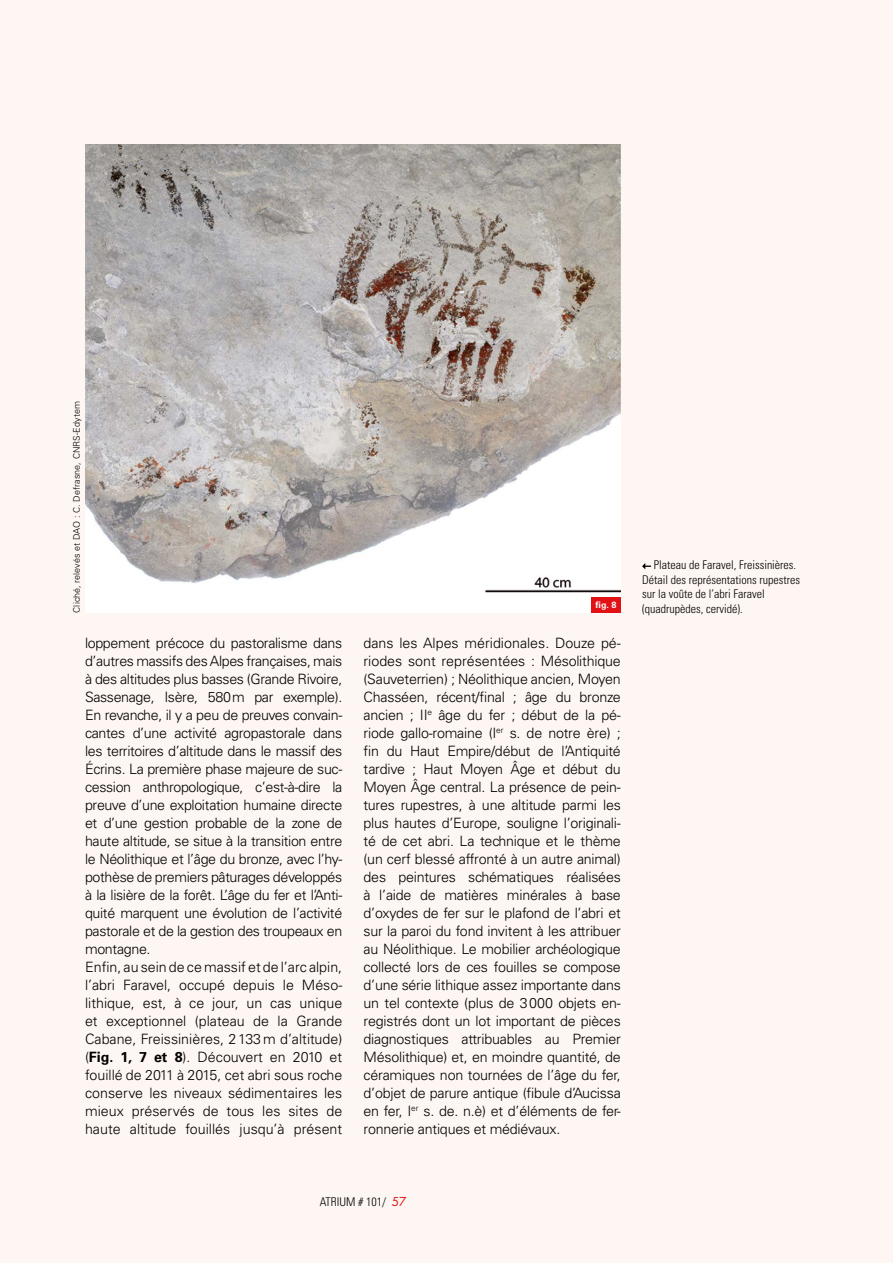
<style>
.page{position:relative;width:893px;height:1263px;background:#fef6f2}
.page>*{position:absolute;margin:0;border:0;box-sizing:border-box;transform-origin:0 0}
.t1{font:300 14.25px/18px "Univers";letter-spacing:-.025em;color:#000}
.t2{font:300 condensed 12px/14.4px "Univers";color:#000}
.t3{font:300 9px "Univers";letter-spacing:.01em;color:#000}
.t4{font:700 9px "Univers";color:#fff}
.s1{font-weight:700}
.s2{font-family:"Futura";font-weight:400;font-stretch:normal;color:#e11116}
</style>
<div class="page">
<div style="left:85px;top:145px;width:536px;height:468px;background:#fff"></div>
<img style="left:85px;top:145px;width:536px;height:448px">
<div style="left:591px;top:597px;width:30px;height:16px;background:#e11116"></div>
<svg style="left:642px;top:563px;width:9px;height:6px"></svg>
<p class="t3" style="left:71px;top:613px;width:213px;rotate:-90deg">Cliché, relevés et DAO : C. Defrasne, CNRS-Edytem</p>
<p class="t4" style="left:595px;top:600px;width:23px">fig. 8</p>
<p class="t1" style="left:85px;top:634px;width:259px">loppement précoce du pastoralisme dans d’autres massifs des Alpes françaises, mais à des altitudes plus basses (Grande Rivoire, Sassenage, Isère, 580m par exemple).<br>En revanche, il y a peu de preuves convain&shy;cantes d’une activité agropastorale dans les territoires d’altitude dans le massif des Écrins. La première phase majeure de suc&shy;cession anthropologique, c’est-à-dire la preuve d’une exploitation humaine directe et d’une gestion probable de la zone de haute altitude, se situe à la transition entre le Néolithique et l’âge du bronze, avec l’hy&shy;pothèse de premiers pâturages développés à la lisière de la forêt. L’âge du fer et l’Anti&shy;quité marquent une évolution de l’activité pastorale et de la gestion des troupeaux en montagne.<br>Enfin, au sein de ce massif et de l’arc alpin, l’abri Faravel, occupé depuis le Méso&shy;lithique, est, à ce jour, un cas unique et exceptionnel (plateau de la Grande Cabane, Freissinières, 2133m d’altitude) (<span class="s1">Fig. 1, 7 et 8</span>). Découvert en 2010 et fouillé de 2011 à 2015, cet abri sous roche conserve les niveaux sédimentaires les mieux préservés de tous les sites de haute altitude fouillés jusqu’à présent</p>
<p class="t1" style="left:364px;top:634px;width:259px;text-align:justify">dans les Alpes méridionales. Douze pé&shy;riodes sont représentées : Mésolithique (Sauveterrien) ; Néolithique ancien, Moyen Chasséen, récent/final ; âge du bronze ancien ; II<sup>e</sup> âge du fer ; début de la pé&shy;riode gallo-romaine (I<sup>er</sup> s. de notre ère) ; fin du Haut Empire/début de l’Antiquité tardive ; Haut Moyen Âge et début du Moyen Âge central. La présence de pein&shy;tures rupestres, à une altitude parmi les plus hautes d’Europe, souligne l’originali&shy;té de cet abri. La technique et le thème (un cerf blessé affronté à un autre animal) des peintures schématiques réalisées à l’aide de matières minérales à base d’oxydes de fer sur le plafond de l’abri et sur la paroi du fond invitent à les attribuer au Néolithique. Le mobilier archéologique collecté lors de ces fouilles se compose d’une série lithique assez importante dans un tel contexte (plus de 3000 objets en&shy;registrés dont un lot important de pièces diagnostiques attribuables au Premier Mésolithique) et, en moindre quantité, de céramiques non tournées de l’âge du fer, d’objet de parure antique (fibule d’Aucissa en fer, I<sup>er</sup> s. de. n.è) et d’éléments de fer&shy;ronnerie antiques et médiévaux.</p>
<p class="t2" style="left:642px;top:558px;width:159px;text-indent:12px">Plateau de Faravel, Freissinières.<br>Détail des représentations rupestres sur la voûte de l’abri Faravel</p>
<p class="t2" style="left:642px;top:601px;width:102px">(quadrupèdes, cervidé).</p>
<p class="t2" style="left:320px;top:1195px;width:88px">ATRIUM # 101/ <span class="s2">57</span></p>
</div>
